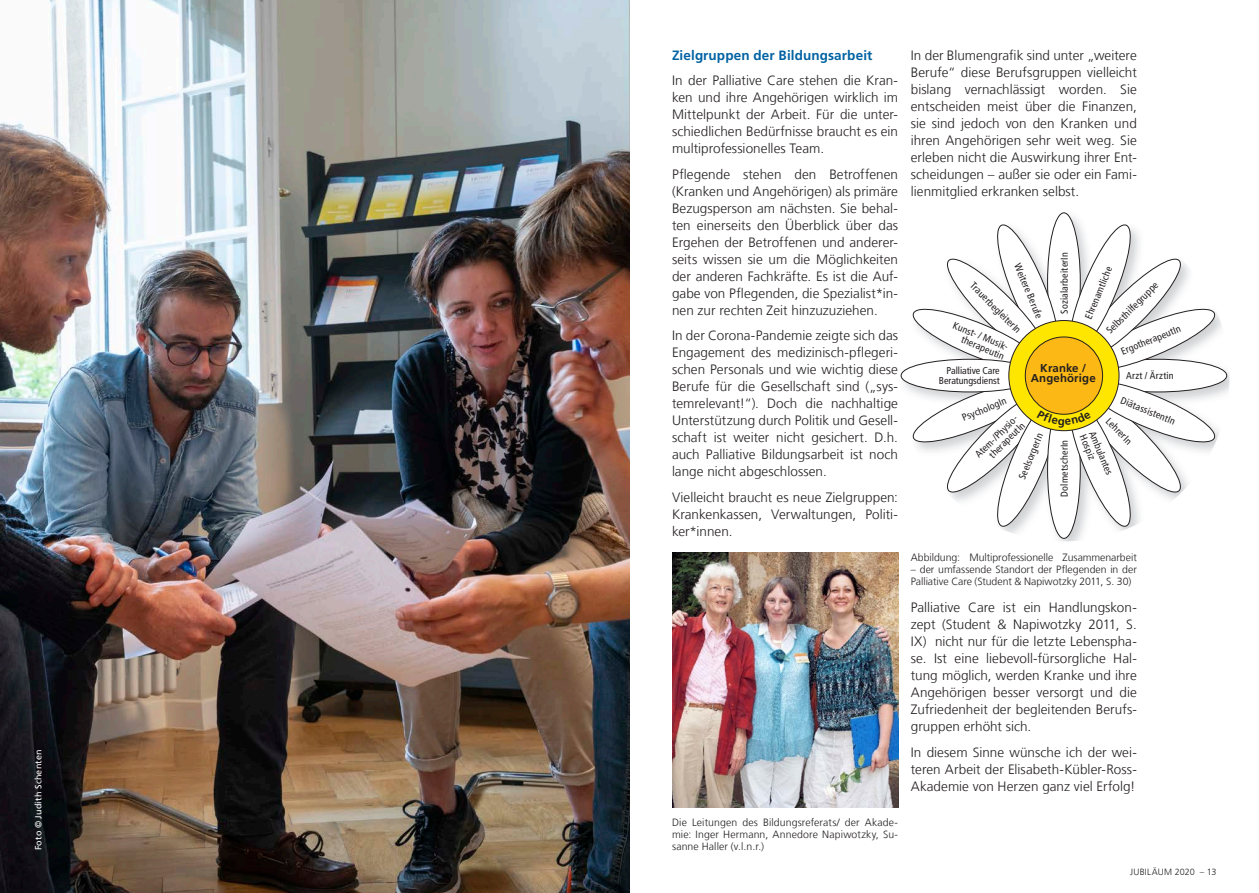
<style>
.page{position:relative;width:1259px;height:893px;background:#fff}
.page>*{position:absolute;margin:0;border:0;box-sizing:border-box;transform-origin:0 0}
.t1{font:300 13.5px/17px "Frutiger LT Com";letter-spacing:.005em;color:#231f20;text-align:justify}
.t2{font:700 13.5px "Frutiger LT Com";letter-spacing:.01em;color:#0062a3}
.t3{font:700 11.4px/10.1px "Frutiger LT Com";letter-spacing:.01em;color:#231f20;text-align:center}
.t4{font:300 10.5px/12px "Frutiger LT Com";letter-spacing:.005em;color:#231f20}
.t5{font:condensed 10.05px/10.1px "Frutiger LT Com";letter-spacing:.015em;color:#231f20;text-align:right}
.t6{font:9px "Frutiger LT Com";letter-spacing:.025em;color:#fff}
.t7{font:300 9px "Frutiger LT Com";letter-spacing:.03em;color:#231f20}
</style>
<div class="page">
<img style="left:0;top:0;width:629px;height:893px">
<img style="left:672px;top:553px;width:226px;height:255px">
<img style="left:898px;top:210px;width:331px;height:331px;border-radius:166px">
<svg style="left:909px;top:221px;width:309px;height:309px"></svg>
<p class="t6" style="left:33px;top:850px;width:103px;rotate:-90deg">Foto © Judith Schenten</p>
<p class="t2" style="left:672px;top:47px;width:202px">Zielgruppen der Bildungsarbeit</p>
<p class="t1" style="left:672px;top:72px;width:227px">In der Palliative Care stehen die Kran&shy;ken und ihre Angehörigen wirklich im Mittelpunkt der Arbeit. Für die unter&shy;schiedlichen Bedürfnisse braucht es ein multiprofessionelles Team.</p>
<p class="t1" style="left:672px;top:166px;width:227px">Pflegende stehen den Betroffenen (Kranken und Angehörigen) als primäre Bezugsperson am nächsten. Sie behal&shy;ten einerseits den Überblick über das Ergehen der Betroffenen und anderer&shy;seits wissen sie um die Möglichkeiten der anderen Fachkräfte. Es ist die Auf&shy;gabe von Pflegenden, die Spezialist*in&shy;nen zur rechten Zeit hinzuzuziehen.</p>
<p class="t1" style="left:672px;top:327px;width:227px">In der Corona-Pandemie zeigte sich das Engagement des medizinisch-pflegeri&shy;schen Personals und wie wichtig diese Berufe für die Gesellschaft sind („sys&shy;temrelevant!“). Doch die nachhaltige Unterstützung durch Politik und Gesell&shy;schaft ist weiter nicht gesichert. D.h. auch Palliative Bildungsarbeit ist noch lange nicht abgeschlossen.</p>
<p class="t1" style="left:672px;top:489px;width:227px">Vielleicht braucht es neue Zielgruppen:<br>Krankenkassen, Verwaltungen, Politi&shy;ker*innen.</p>
<p class="t4" style="left:672px;top:817px;width:227px">Die Leitungen des Bildungsreferats/ der Akade&shy;mie: Inger Hermann, Annedore Napiwotzky, Su-</p>
<p class="t4" style="left:672px;top:841px;width:94px">sanne Haller (v.l.n.r.)</p>
<p class="t1" style="left:911px;top:47px;width:227px">In der Blumengrafik sind unter „weitere Berufe“ diese Berufsgruppen vielleicht bislang vernachlässigt worden. Sie entscheiden meist über die Finanzen, sie sind jedoch von den Kranken und ihren Angehörigen sehr weit weg. Sie erleben nicht die Auswirkung ihrer Ent&shy;scheidungen – außer sie oder ein Fami&shy;lienmitglied erkranken selbst.</p>
<p class="t5" style="left:1059px;top:313px;width:63px;rotate:-90deg">SozialarbeiterIn</p>
<p class="t5" style="left:1022px;top:262px;width:60px;rotate:68deg">Weitere Berufe</p>
<p class="t5" style="left:1083px;top:317px;width:57px;rotate:-68deg">Ehrenamtliche</p>
<p class="t5" style="left:975px;top:280px;width:69px;rotate:45deg">TrauerbegleiterIn</p>
<p class="t5" style="left:1104px;top:328px;width:70px;rotate:-45deg">Selbsthilfegruppe</p>
<p class="t5" style="left:955px;top:320px;width:60px;rotate:22deg">Kunst- / Musik&shy;therapeutin</p>
<p class="t5" style="left:939px;top:366px;width:62px">Palliative Care<br>Beratungsdienst</p>
<p class="t5" style="left:1119px;top:347px;width:65px;rotate:-22deg">ErgotherapeutIn</p>
<p class="t3" style="left:1031px;top:363px;width:66px">Kranke /<br>Angehörige</p>
<p class="t5" style="left:1126px;top:371px;width:49px">Arzt / Ärztin</p>
<p class="t5" style="left:1111px;top:416px;width:34px;rotate:45deg">LehrerIn</p>
<p class="t5" style="left:1123px;top:395px;width:60px;rotate:22deg">DiätassistentIn</p>
<p class="t5" style="left:960px;top:413px;width:49px;rotate:-22deg">PsychologIn</p>
<p class="t5" style="left:973px;top:452px;width:57px;rotate:-45deg">Atem-/Physio&shy;therapeutIn</p>
<p class="t5" style="left:1097px;top:429px;width:48px;text-align:left;rotate:68deg">Ambulantes<br>Hospiz</p>
<p class="t5" style="left:1017px;top:477px;width:50px;rotate:-68deg">SeelsorgerIn</p>
<p class="t5" style="left:1059px;top:496px;width:58px;rotate:-90deg">DolmetscherIn</p>
<p class="t4" style="left:911px;top:551px;width:227px">Abbildung: Multiprofessionelle Zusammenarbeit</p>
<p class="t4" style="left:911px;top:563px;width:227px">– der umfassende Standort der Pflegenden in der<br>Palliative Care (Student &amp; Napiwotzky 2011, S. 30)</p>
<p class="t1" style="left:911px;top:599px;width:227px">Palliative Care ist ein Handlungskon&shy;zept (Student &amp; Napiwotzky 2011, S.<br>IX) nicht nur für die letzte Lebenspha&shy;se. Ist eine liebevoll-fürsorgliche Hal&shy;tung möglich, werden Kranke und ihre Angehörigen besser versorgt und die Zufriedenheit der begleitenden Berufs&shy;gruppen erhöht sich.</p>
<p class="t1" style="left:911px;top:744px;width:227px">In diesem Sinne wünsche ich der wei&shy;teren Arbeit der Elisabeth-Kübler-Ross-Akademie von Herzen ganz viel Erfolg!</p>
<p class="t7" style="left:1130px;top:867px;width:88px">JUBILÄUM 2020 – 13</p>
</div>
